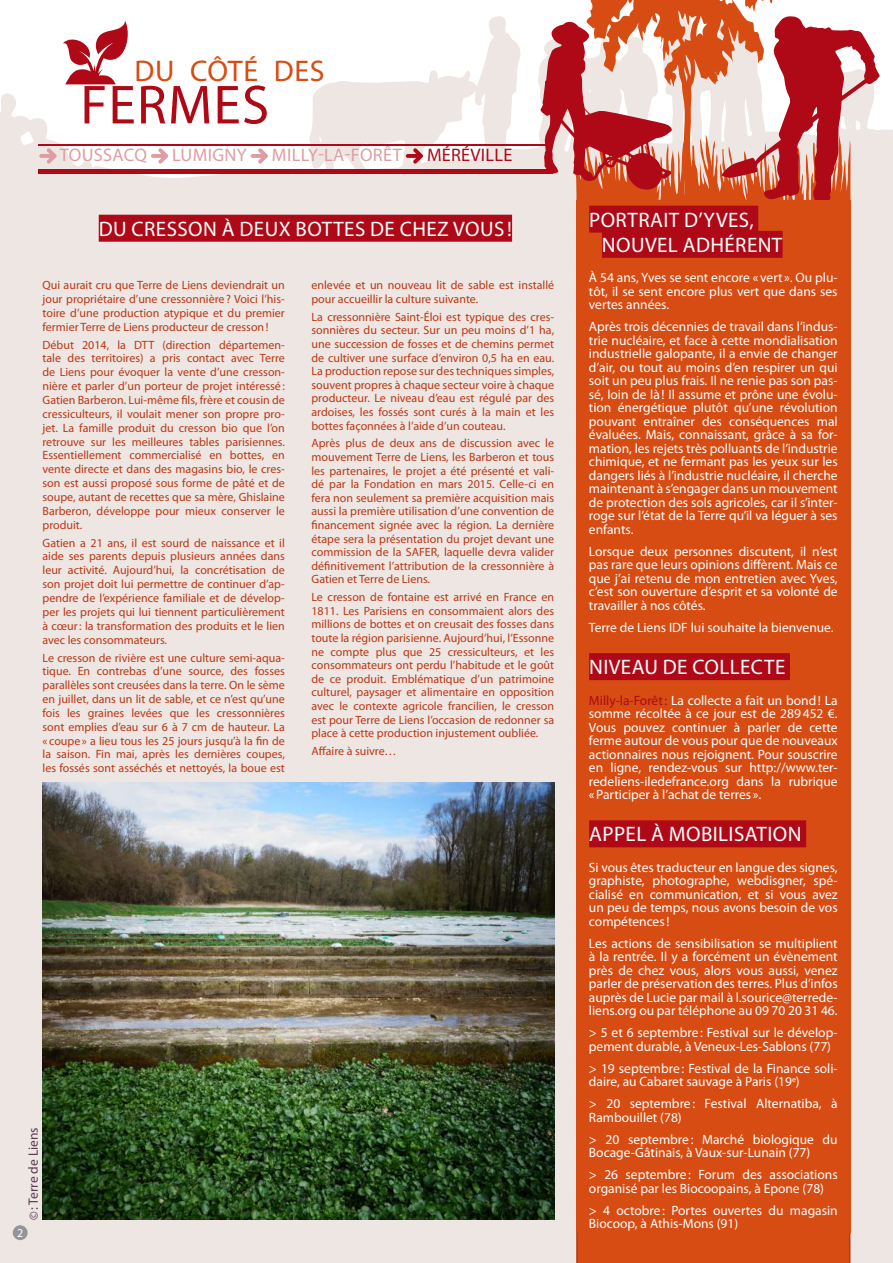
<style>
.page{position:relative;width:893px;height:1263px;background:#fff}
.page>*{position:absolute;margin:0;border:0;box-sizing:border-box;transform-origin:0 0}
.t1{font:55.5px "Myriad Pro";letter-spacing:.02em;color:#af0917}
.t2{font:30px "Myriad Pro";letter-spacing:.02em;color:#d64c13}
.t3{font:21px/25.2px "Myriad Pro";letter-spacing:.02em;color:#fff}
.t4{font:18.15px "Myriad Pro";letter-spacing:.02em;color:#df9da2}
.t5{font:18.15px "Myriad Pro";letter-spacing:.02em;color:#af0917}
.t6{font:13.5px/13.5px "Myriad Pro";color:#fff;text-align:justify}
.t7{font:13.5px "Myriad Pro";color:#5c3953}
.t8{font:12px/13.8px "Myriad Pro";color:#ba3715;text-align:justify}
.t9{font:12px "Myriad Pro";color:#fff}
.s1{font-family:"Candara"}
.s2{color:#af0917}
</style>
<div class="page">
<svg style="left:0;top:16px;width:893px;height:264px;fill:#eee6e2"></svg>
<div style="left:0;top:280px;width:893px;height:983px;background:#eee6e2"></div>
<div style="left:13px;top:1225px;width:15px;height:15px;background:#939598;border-radius:50%"></div>
<svg style="left:63px;top:20px;width:66px;height:64px"></svg>
<div style="left:576px;top:1233px;width:274px;height:30px;background:#d64c13"></div>
<div style="left:99px;top:215px;width:413px;height:27px;background:#af0917"></div>
<svg style="left:39px;top:148px;width:18px;height:16px"></svg>
<svg style="left:151px;top:148px;width:17px;height:16px"></svg>
<svg style="left:251px;top:148px;width:17px;height:16px"></svg>
<svg style="left:406px;top:148px;width:17px;height:16px"></svg>
<hr style="left:39px;top:144px;width:514px;height:2px;background:#af0917">
<hr style="left:39px;top:169px;width:514px;height:4px;background:#af0917">
<img style="left:43px;top:782px;width:511px;height:438px">
<svg style="left:532px;top:0;width:241px;height:249px"></svg>
<svg style="left:540px;top:16px;width:340px;height:222px;background:#d98981"></svg>
<div style="left:576px;top:200px;width:274px;height:1033px;background:#d64c13"></div>
<div style="left:589px;top:206px;width:169px;height:27px;background:#af0917"></div>
<div style="left:602px;top:231px;width:181px;height:27px;background:#af0917"></div>
<div style="left:589px;top:653px;width:201px;height:27px;background:#af0917"></div>
<div style="left:589px;top:820px;width:217px;height:27px;background:#af0917"></div>
<h2 class="t2" style="left:134px;top:53px;width:192px">DU CÔTÉ DES</h2>
<h1 class="t1" style="left:80px;top:71px;width:190px">FERMES</h1>
<h3 class="t4" style="left:60px;top:144px;width:89px">TOUSSACQ</h3>
<h3 class="t4" style="left:172px;top:144px;width:76px">LUMIGNY</h3>
<h3 class="t4" style="left:272px;top:144px;width:131px">MILLY-LA-FORÊT</h3>
<h3 class="t5" style="left:427px;top:144px;width:87px">MÉRÉVILLE</h3>
<h3 class="t3" style="left:99px;top:216px;width:415px">DU CRESSON À DEUX BOTTES DE CHEZ VOUS !</h3>
<p class="t8" style="left:43px;top:278px;width:244px">Qui aurait cru que Terre de Liens deviendrait un jour propriétaire d’une cressonnière ? Voici l’his&shy;toire d’une production atypique et du premier fermier Terre de Liens producteur de cresson!</p>
<p class="t8" style="left:43px;top:338px;width:244px">Début 2014, la DTT (direction départemen&shy;tale des territoires) a pris contact avec Terre de Liens pour évoquer la vente d’une cresson&shy;nière et parler d’un porteur de projet intéressé:<br>Gatien Barberon. Lui-même fils, frère et cousin de cressiculteurs, il voulait mener son propre pro&shy;jet. La famille produit du cresson bio que l’on retrouve sur les meilleures tables parisiennes.<br>Essentiellement commercialisé en bottes, en vente directe et dans des magasins bio, le cres&shy;son est aussi proposé sous forme de pâté et de soupe, autant de recettes que sa mère, Ghislaine Barberon, développe pour mieux conserver le produit.</p>
<p class="t8" style="left:43px;top:535px;width:244px">Gatien a 21 ans, il est sourd de naissance et il aide ses parents depuis plusieurs années dans leur activité. Aujourd’hui, la concrétisation de son projet doit lui permettre de continuer d’ap&shy;pendre de l’expérience familiale et de dévelop&shy;per les projets qui lui tiennent particulièrement à cœur: la transformation des produits et le lien avec les consommateurs.</p>
<p class="t8" style="left:43px;top:650px;width:244px">Le cresson de rivière est une culture semi-aqua&shy;tique. En contrebas d’une source, des fosses parallèles sont creusées dans la terre. On le sème en juillet, dans un lit de sable, et ce n’est qu’une fois les graines levées que les cressonnières sont emplies d’eau sur 6 à 7 cm de hauteur. La « coupe» a lieu tous les 25 jours jusqu’à la fin de la saison. Fin mai, après les dernières coupes, les fossés sont asséchés et nettoyés, la boue est</p>
<p class="t8" style="left:311px;top:278px;width:244px">enlevée et un nouveau lit de sable est installé pour accueillir la culture suivante.</p>
<p class="t8" style="left:311px;top:310px;width:244px">La cressonnière Saint-Éloi est typique des cres&shy;sonnières du secteur. Sur un peu moins d’1 ha, une succession de fosses et de chemins permet de cultiver une surface d’environ 0,5 ha en eau.<br>La production repose sur des techniques simples, souvent propres à chaque secteur voire à chaque producteur. Le niveau d’eau est régulé par des ardoises, les fossés sont curés à la main et les bottes façonnées à l’aide d’un couteau.</p>
<p class="t8" style="left:311px;top:436px;width:244px">Après plus de deux ans de discussion avec le mouvement Terre de Liens, les Barberon et tous les partenaires, le projet a été présenté et vali&shy;dé par la Fondation en mars 2015. Celle-ci en fera non seulement sa première acquisition mais aussi la première utilisation d’une convention de financement signée avec la région. La dernière étape sera la présentation du projet devant une commission de la SAFER, laquelle devra valider définitivement l’attribution de la cressonnière à Gatien et Terre de Liens.</p>
<p class="t8" style="left:311px;top:590px;width:244px">Le cresson de fontaine est arrivé en France en 1811. Les Parisiens en consommaient alors des millions de bottes et on creusait des fosses dans toute la région parisienne. Aujourd’hui, l’Essonne ne compte plus que 25 cressiculteurs, et les consommateurs ont perdu l’habitude et le goût de ce produit. Emblématique d’un patrimoine culturel, paysager et alimentaire en opposition avec le contexte agricole francilien, le cresson est pour Terre de Liens l’occasion de redonner sa place à cette production injustement oubliée.</p>
<p class="t8" style="left:311px;top:744px;width:87px">Affaire à suivre…</p>
<p class="t7" style="left:25px;top:1220px;width:94px;rotate:-90deg"><span class="s1">©</span>: Terre de Liens</p>
<p class="t9" style="left:17px;top:1225px;width:8px">2</p>
<h3 class="t3" style="left:602px;top:207px;width:182px;text-indent:-13px">PORTRAIT D’YVES,<br>NOUVEL ADHÉRENT</h3>
<p class="t6" style="left:589px;top:271px;width:250px">À 54 ans, Yves se sent encore « vert ». Ou plu&shy;tôt, il se sent encore plus vert que dans ses vertes années.</p>
<p class="t6" style="left:589px;top:320px;width:250px">Après trois décennies de travail dans l’indus&shy;trie nucléaire, et face à cette mondialisation industrielle galopante, il a envie de changer d’air, ou tout au moins d’en respirer un qui soit un peu plus frais. Il ne renie pas son pas&shy;sé, loin de là ! Il assume et prône une évolu&shy;tion énergétique plutôt qu’une révolution pouvant entraîner des conséquences mal évaluées. Mais, connaissant, grâce à sa for&shy;mation, les rejets très polluants de l’industrie chimique, et ne fermant pas les yeux sur les dangers liés à l’industrie nucléaire, il cherche maintenant à s’engager dans un mouvement de protection des sols agricoles, car il s’inter&shy;roge sur l’état de la Terre qu’il va léguer à ses enfants.</p>
<p class="t6" style="left:589px;top:544px;width:250px">Lorsque deux personnes discutent, il n’est pas rare que leurs opinions diffèrent. Mais ce que j’ai retenu de mon entretien avec Yves, c’est son ouverture d’esprit et sa volonté de travailler à nos côtés.</p>
<p class="t6" style="left:589px;top:620px;width:246px">Terre de Liens IDF lui souhaite la bienvenue.</p>
<h3 class="t3" style="left:589px;top:654px;width:198px">NIVEAU DE COLLECTE</h3>
<p class="t6" style="left:589px;top:693px;width:250px"><span class="s2">Milly-la-Forêt:</span> La collecte a fait un bond! La somme récoltée à ce jour est de 289452 €.<br>Vous pouvez continuer à parler de cette ferme autour de vous pour que de nouveaux actionnaires nous rejoignent. Pour souscrire en ligne, rendez-vous sur http://www.ter&shy;redeliens-iledefrance.org dans la rubrique «Participer à l’achat de terres ».</p>
<h3 class="t3" style="left:589px;top:821px;width:214px">APPEL À MOBILISATION</h3>
<p class="t6" style="left:589px;top:860px;width:250px">Si vous êtes traducteur en langue des signes, graphiste, photographe, webdisgner, spé&shy;cialisé en communication, et si vous avez un peu de temps, nous avons besoin de vos compétences!</p>
<p class="t6" style="left:589px;top:936px;width:250px">Les actions de sensibilisation se multiplient à la rentrée. Il y a forcément un évènement près de chez vous, alors vous aussi, venez parler de préservation des terres. Plus d’infos auprès de Lucie par mail à l.sourice@terrede&shy;liens.org ou par téléphone au 09 70 20 31 46.</p>
<p class="t6" style="left:589px;top:1026px;width:250px">&gt; 5 et 6 septembre : Festival sur le dévelop&shy;pement durable, à Veneux-Les-Sablons (77)</p>
<p class="t6" style="left:589px;top:1061px;width:250px">&gt; 19 septembre : Festival de la Finance soli&shy;daire, au Cabaret sauvage à Paris (19<sup>e</sup>)</p>
<p class="t6" style="left:589px;top:1097px;width:250px">&gt; 20 septembre: Festival Alternatiba, à<br>Rambouillet (78)</p>
<p class="t6" style="left:589px;top:1132px;width:250px">&gt; 20 septembre: Marché biologique du<br>Bocage-Gâtinais, à Vaux-sur-Lunain (77)</p>
<p class="t6" style="left:589px;top:1168px;width:250px">&gt; 26 septembre : Forum des associations organisé par les Biocoopains, à Epone (78)</p>
<p class="t6" style="left:589px;top:1203px;width:250px">&gt; 4 octobre: Portes ouvertes du magasin<br>Biocoop, à Athis-Mons (91)</p>
</div>
